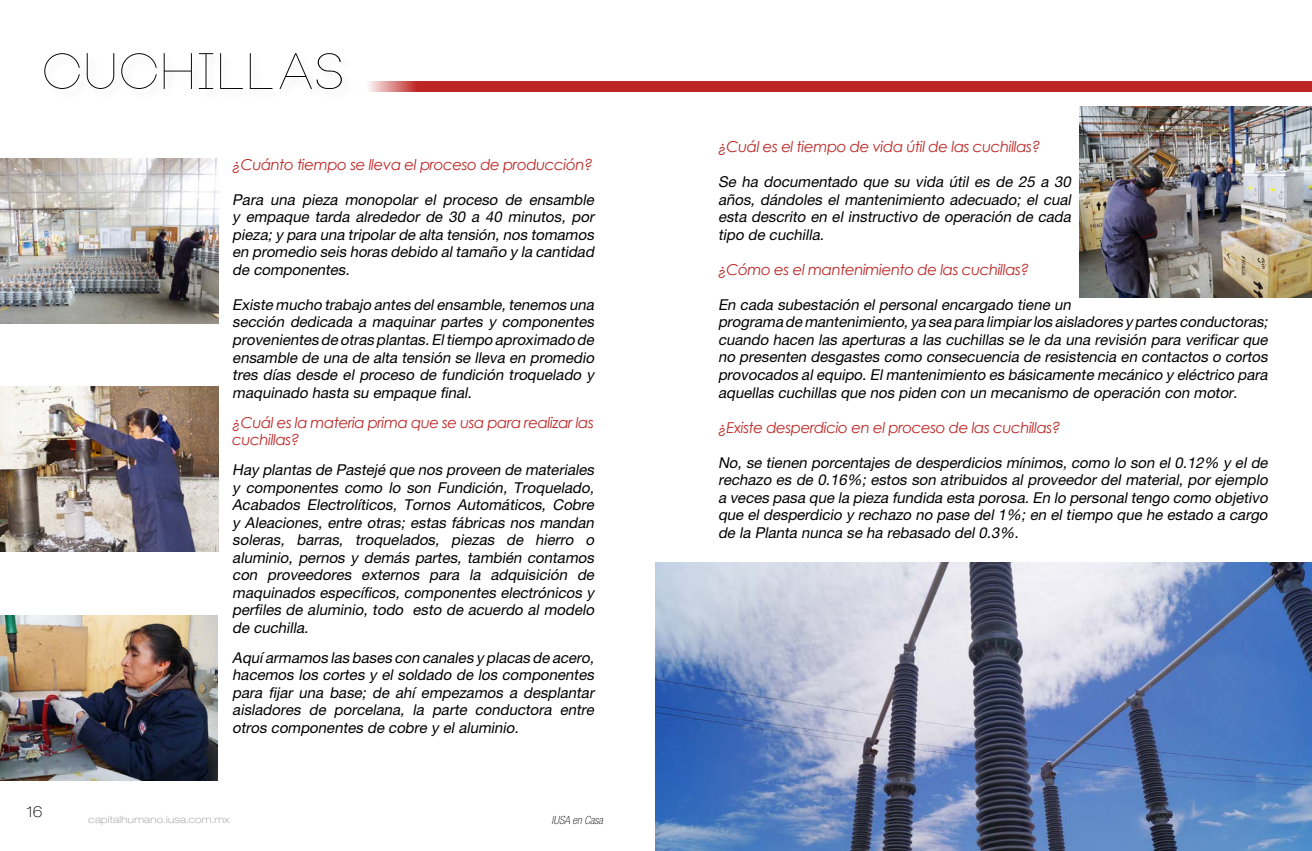
<style>
.page{position:relative;width:1312px;height:851px;background:#fff}
.page>*{position:absolute;margin:0;border:0;box-sizing:border-box;transform-origin:0 0}
.t1{font:100 50px "Neou";letter-spacing:.04em;color:#000}
.t2{font:italic 15px/17.5px "Helvetica Neue LT Pro";color:#000;text-align:justify}
.t3{font:italic 15px/17.5px "Century Gothic";letter-spacing:-.03em;color:#bd2625}
.t4{font:100 expanded 15px "Helvetica Neue LT Pro";color:#000}
.t5{font:italic 100 condensed 11.25px "Helvetica Neue LT Pro";color:#000}
.t6{font:100 expanded 10px "Helvetica Neue LT Pro";letter-spacing:.03em;color:#919293}
</style>
<div class="page">
<img style="left:0;top:387px;width:218px;height:164px">
<img style="left:0;top:159px;width:218px;height:164px">
<img style="left:0;top:615px;width:218px;height:165px">
<div style="left:328px;top:82px;width:983px;height:10px;background:#bd2625"></div>
<img style="left:656px;top:562px;width:655px;height:288px">
<img style="left:1079px;top:106px;width:232px;height:192px">
<h1 class="t1" style="left:44px;top:46px;width:304px">CUCHILLAS</h1>
<p class="t4" style="left:27px;top:803px;width:17px">16</p>
<p class="t3" style="left:232px;top:155px;width:362px">¿Cuánto tiempo se lleva el proceso de producción?</p>
<p class="t2" style="left:232px;top:190px;width:366px">Para una pieza monopolar el proceso de ensamble y empaque tarda alrededor de 30 a 40 minutos, por pieza;y para una tripolarde alta tensión,nos tomamos en promedio seis horas debido altamaño y la cantidad de componentes.</p>
<p class="t2" style="left:232px;top:295px;width:366px;text-align:left">Existe mucho trabajo antes delensamble,tenemos una sección dedicada a maquinar partes y componentes provenientes de otras plantas.Eltiempo aproximado de ensamble de una de alta tensión se lleva en promedio tres días desde el proceso de fundición troquelado y maquinado hasta su empaque final.</p>
<p class="t3" style="left:232px;top:413px;width:363px">¿Cuál es la materia prima que se usa para realizar las cuchillas?</p>
<p class="t2" style="left:232px;top:460px;width:366px;text-align:left">Hay plantas de Pastejé que nos proveen de materiales y componentes como lo son Fundición, Troquelado, Acabados Electrolíticos, Tornos Automáticos, Cobre y Aleaciones, entre otras; estas fábricas nos mandan soleras, barras, troquelados, piezas de hierro o aluminio, pernos y demás partes, también contamos con proveedores externos para la adquisición de maquinados específicos, componentes electrónicos y perfiles de aluminio, todo esto de acuerdo al modelo de cuchilla.</p>
<p class="t2" style="left:232px;top:648px;width:366px">Aquí armamos las bases con canales y placas de acero, hacemos los cortes y el soldado de los componentes para fijar una base; de ahí empezamos a desplantar aisladores de porcelana, la parte conductora entre otros componentes de cobre y el aluminio.</p>
<p class="t6" style="left:89px;top:813px;width:142px">capitalhumano.iusa.com.mx</p>
<p class="t5" style="left:551px;top:814px;width:53px">IUSA en Casa</p>
<p class="t3" style="left:718px;top:138px;width:324px">¿Cuál es el tiempo de vida útil de las cuchillas?</p>
<p class="t2" style="left:718px;top:173px;width:357px">Se ha documentado que su vida útil es de 25 a 30 años, dándoles el mantenimiento adecuado; el cual esta descrito en el instructivo de operación de cada tipo de cuchilla.</p>
<p class="t3" style="left:718px;top:260px;width:313px">¿Cómo es el mantenimiento de las cuchillas?</p>
<p class="t2" style="left:718px;top:295px;width:554px;text-align:left">En cada subestación el personal encargado tiene un<br>programa de mantenimiento,ya sea para limpiarlos aisladores y partes conductoras; cuando hacen las aperturas a las cuchillas se le da una revisión para verificar que no presenten desgastes como consecuencia de resistencia en contactos o cortos provocados alequipo.Elmantenimiento es básicamente mecánico y eléctrico para aquellas cuchillas que nos piden con un mecanismo de operación con motor.</p>
<p class="t3" style="left:718px;top:418px;width:344px">¿Existe desperdicio en el proceso de las cuchillas?</p>
<p class="t2" style="left:718px;top:453px;width:554px">No, se tienen porcentajes de desperdicios mínimos, como lo son el 0.12% y el de rechazo es de 0.16%; estos son atribuidos al proveedor del material, por ejemplo a veces pasa que la pieza fundida esta porosa.En lo personaltengo como objetivo que el desperdicio y rechazo no pase del 1%; en el tiempo que he estado a cargo de la Planta nunca se ha rebasado del 0.3%.</p>
</div>
